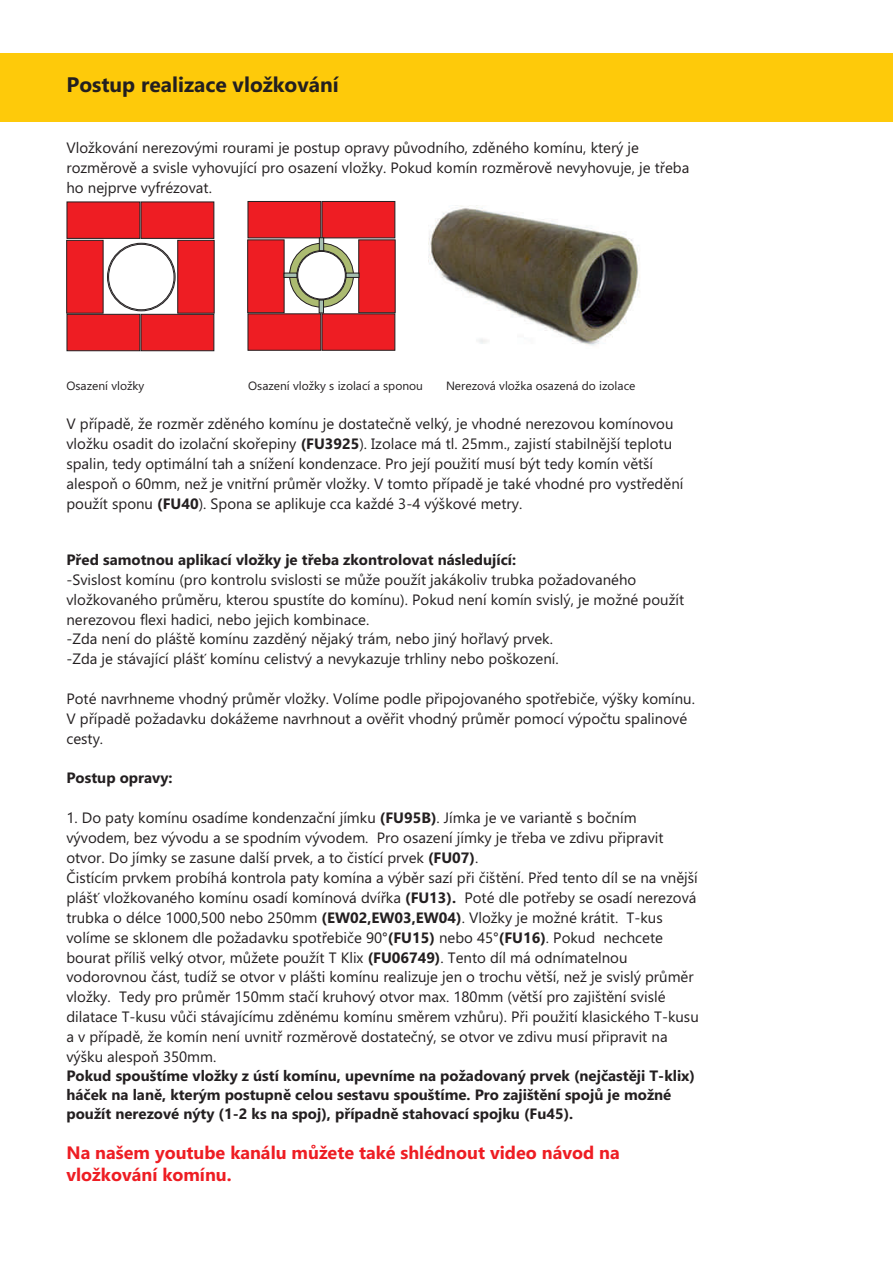
<style>
.page{position:relative;width:893px;height:1263px;background:#fff}
.page>*{position:absolute;margin:0;border:0;box-sizing:border-box;transform-origin:0 0}
.t1{font:700 21px "Ebrima";color:#231f20}
.t2{font:700 18px/22.5px "Ebrima";color:#ee1d23}
.t3{font:15px/20px "Ebrima";color:#231f20}
.t4{font:700 15px/18.8px "Ebrima";color:#231f20}
.t5{font:12px "Ebrima";color:#231f20}
.s1{font-weight:700}
</style>
<div class="page">
<div style="left:0;top:53px;width:893px;height:69px;background:#feca0a"></div>
<svg style="left:66px;top:202px;width:148px;height:149px;background:#e3363b"></svg>
<svg style="left:107px;top:243px;width:68px;height:68px"></svg>
<div style="left:108px;top:244px;width:66px;height:66px;background:#fff;border:1px solid #231f20;border-radius:50%"></div>
<svg style="left:247px;top:201px;width:148px;height:150px"></svg>
<img style="left:429px;top:205px;width:211px;height:141px">
<h1 class="t1" style="left:66px;top:77px;width:274px">Postup realizace vložkování</h1>
<p class="t3" style="left:66px;top:139px;width:624px">Vložkování nerezovými rourami je postup opravy původního, zděného komínu, který je rozměrově a svisle vyhovující pro osazení vložky. Pokud komín rozměrově nevyhovuje, je třeba ho nejprve vyfrézovat.</p>
<p class="t5" style="left:66px;top:381px;width:79px">Osazení vložky</p>
<p class="t5" style="left:248px;top:381px;width:176px">Osazení vložky s izolací a sponou</p>
<p class="t5" style="left:446px;top:381px;width:191px">Nerezová vložka osazená do izolace</p>
<p class="t3" style="left:66px;top:415px;width:618px">V případě, že rozměr zděného komínu je dostatečně velký, je vhodné nerezovou komínovou vložku osadit do izolační skořepiny <span class="s1">(FU3925</span>). Izolace má tl. 25mm., zajistí stabilnější teplotu spalin, tedy optimální tah a snížení kondenzace. Pro její použití musí být tedy komín větší alespoň o 60mm, než je vnitřní průměr vložky. V tomto případě je také vhodné pro vystředění použít sponu <span class="s1">(FU40</span>). Spona se aplikuje cca každé 3-4 výškové metry.</p>
<p class="t4" style="left:66px;top:552px;width:451px">Před samotnou aplikací vložky je třeba zkontrolovat následující:</p>
<p class="t3" style="left:66px;top:571px;width:619px">-Svislost komínu (pro kontrolu svislosti se může použít jakákoliv trubka požadovaného vložkovaného průměru, kterou spustíte do komínu). Pokud není komín svislý, je možné použít nerezovou flexi hadici, nebo jejich kombinace.<br>-Zda není do pláště komínu zazděný nějaký trám, nebo jiný hořlavý prvek.<br>-Zda je stávající plášť komínu celistvý a nevykazuje trhliny nebo poškození.</p>
<p class="t3" style="left:66px;top:690px;width:630px">Poté navrhneme vhodný průměr vložky. Volíme podle připojovaného spotřebiče, výšky komínu.<br>V případě požadavku dokážeme navrhnout a ověřit vhodný průměr pomocí výpočtu spalinové cesty.</p>
<p class="t4" style="left:66px;top:770px;width:108px">Postup opravy:</p>
<p class="t3" style="left:66px;top:809px;width:634px">1. Do paty komínu osadíme kondenzační jímku <span class="s1">(FU95B)</span>. Jímka je ve variantě s bočním vývodem, bez vývodu a se spodním vývodem. Pro osazení jímky je třeba ve zdivu připravit otvor. Do jímky se zasune další prvek, a to čistící prvek <span class="s1">(FU07)</span>.<br>Čistícím prvkem probíhá kontrola paty komína a výběr sazí při čištění. Před tento díl se na vnější plášť vložkovaného komínu osadí komínová dvířka <span class="s1">(FU13).</span> Poté dle potřeby se osadí nerezová trubka o délce 1000,500 nebo 250mm <span class="s1">(EW02,EW03,EW04)</span>. Vložky je možné krátit. T-kus volíme se sklonem dle požadavku spotřebiče 90°<span class="s1">(FU15)</span> nebo 45°<span class="s1">(FU16)</span>. Pokud nechcete bourat příliš velký otvor, můžete použít T Klix <span class="s1">(FU06749)</span>. Tento díl má odnímatelnou vodorovnou část, tudíž se otvor v plášti komínu realizuje jen o trochu větší, než je svislý průměr vložky. Tedy pro průměr 150mm stačí kruhový otvor max. 180mm (větší pro zajištění svislé dilatace T-kusu vůči stávajícímu zděnému komínu směrem vzhůru). Při použití klasického T-kusu a v případě, že komín není uvnitř rozměrově dostatečný, se otvor ve zdivu musí připravit na výšku alespoň 350mm.</p>
<p class="t4" style="left:66px;top:1068px;width:630px">Pokud spouštíme vložky z ústí komínu, upevníme na požadovaný prvek (nejčastěji T-klix) háček na laně, kterým postupně celou sestavu spouštíme. Pro zajištění spojů je možné použít nerezové nýty (1-2 ks na spoj), případně stahovací spojku (Fu45).</p>
<p class="t2" style="left:66px;top:1143px;width:555px">Na našem youtube kanálu můžete také shlédnout video návod na vložkování komínu.</p>
</div>
